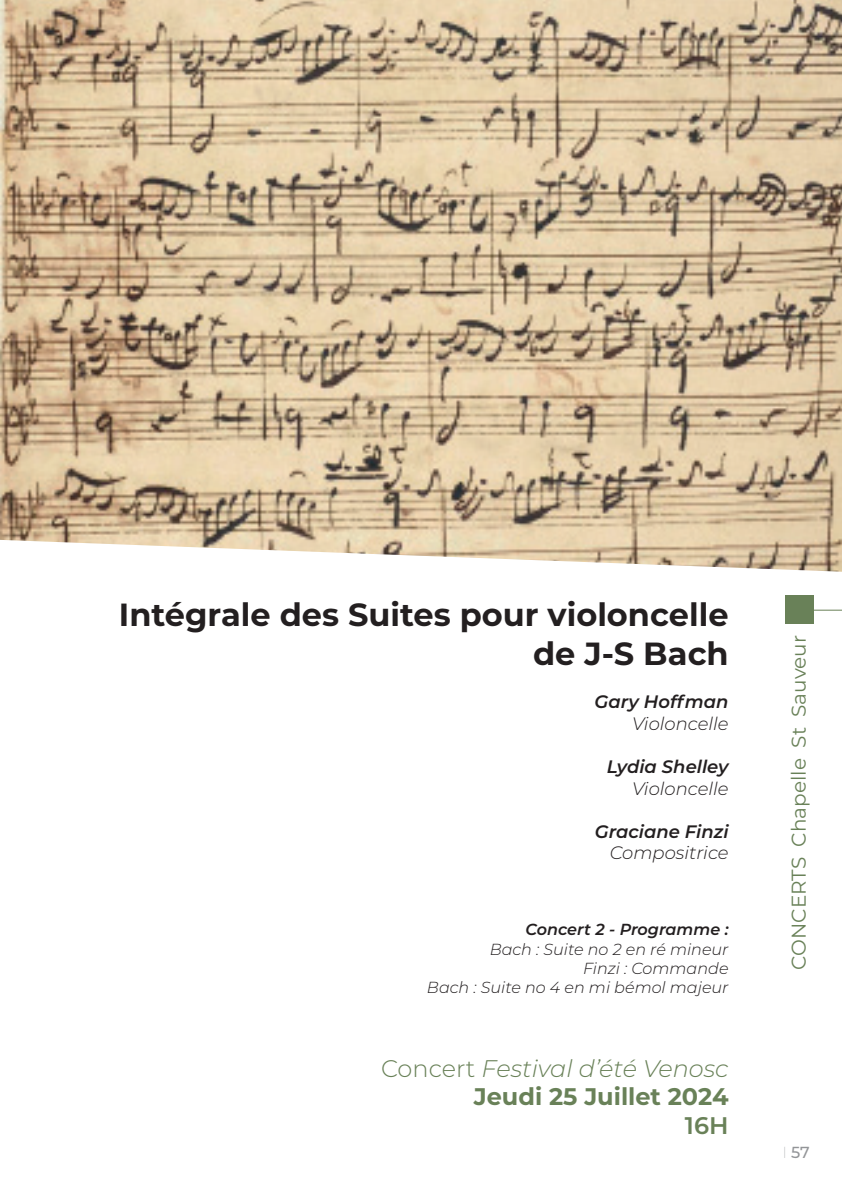
<style>
.page{position:relative;width:842px;height:1191px;background:#fff}
.page>*{position:absolute;margin:0;border:0;box-sizing:border-box;transform-origin:0 0}
.t1{font:700 32px/38.4px "Montserrat";color:#231f20;text-align:right}
.t2{font:italic 300 24px "Montserrat";color:#698158}
.t3{font:700 24px "Montserrat";color:#698158}
.t4{font:600 24px "Montserrat";color:#698158}
.t5{font:20px "Montserrat";color:#698158}
.t6{font:italic 600 18px "Montserrat";color:#231f20}
.t7{font:italic 300 18px "Montserrat";color:#231f20}
.t8{font:italic 300 16px "Montserrat";color:#231f20}
.t9{font:italic 600 16px "Montserrat";color:#231f20}
.t10{font:500 16px "Montserrat";color:#939598}
.s1{font-style:normal}
.s2{font-weight:100}
</style>
<div class="page">
<svg style="left:814px;top:609px;width:28px;height:1px"></svg>
<div style="left:785px;top:595px;width:29px;height:29px;background:#698158"></div>
<img style="left:0;top:0;width:842px;height:572px">
<p class="t1" style="left:119px;top:594px;width:611px">Intégrale des Suites pour violoncelle de J-S Bach</p>
<p class="t6" style="left:594px;top:689px;width:136px">Gary Hoffman</p>
<p class="t7" style="left:632px;top:711px;width:98px">Violoncelle</p>
<p class="t6" style="left:607px;top:754px;width:123px">Lydia Shelley</p>
<p class="t7" style="left:632px;top:776px;width:98px">Violoncelle</p>
<p class="t6" style="left:595px;top:818px;width:135px">Graciane Finzi</p>
<p class="t7" style="left:610px;top:840px;width:120px">Compositrice</p>
<p class="t9" style="left:525px;top:918px;width:205px">Concert 2 - Programme :</p>
<p class="t8" style="left:490px;top:938px;width:240px">Bach : Suite no 2 en ré mineur</p>
<p class="t8" style="left:583px;top:957px;width:147px">Finzi : Commande</p>
<p class="t8" style="left:427px;top:976px;width:303px">Bach : Suite no 4 en mi bémol majeur</p>
<p class="t2" style="left:381px;top:1051px;width:349px"><span class="s1">Concert</span> Festival d’été Venosc</p>
<p class="t3" style="left:474px;top:1079px;width:256px">Jeudi 25 Juillet 2024</p>
<p class="t4" style="left:685px;top:1108px;width:45px">16H</p>
<p class="t5" style="left:785px;top:969px;width:336px;rotate:-90deg">CONCERTS Chapelle St Sauveur</p>
<p class="t10" style="left:782px;top:1141px;width:29px"><span class="s2">I</span> 57</p>
</div>
